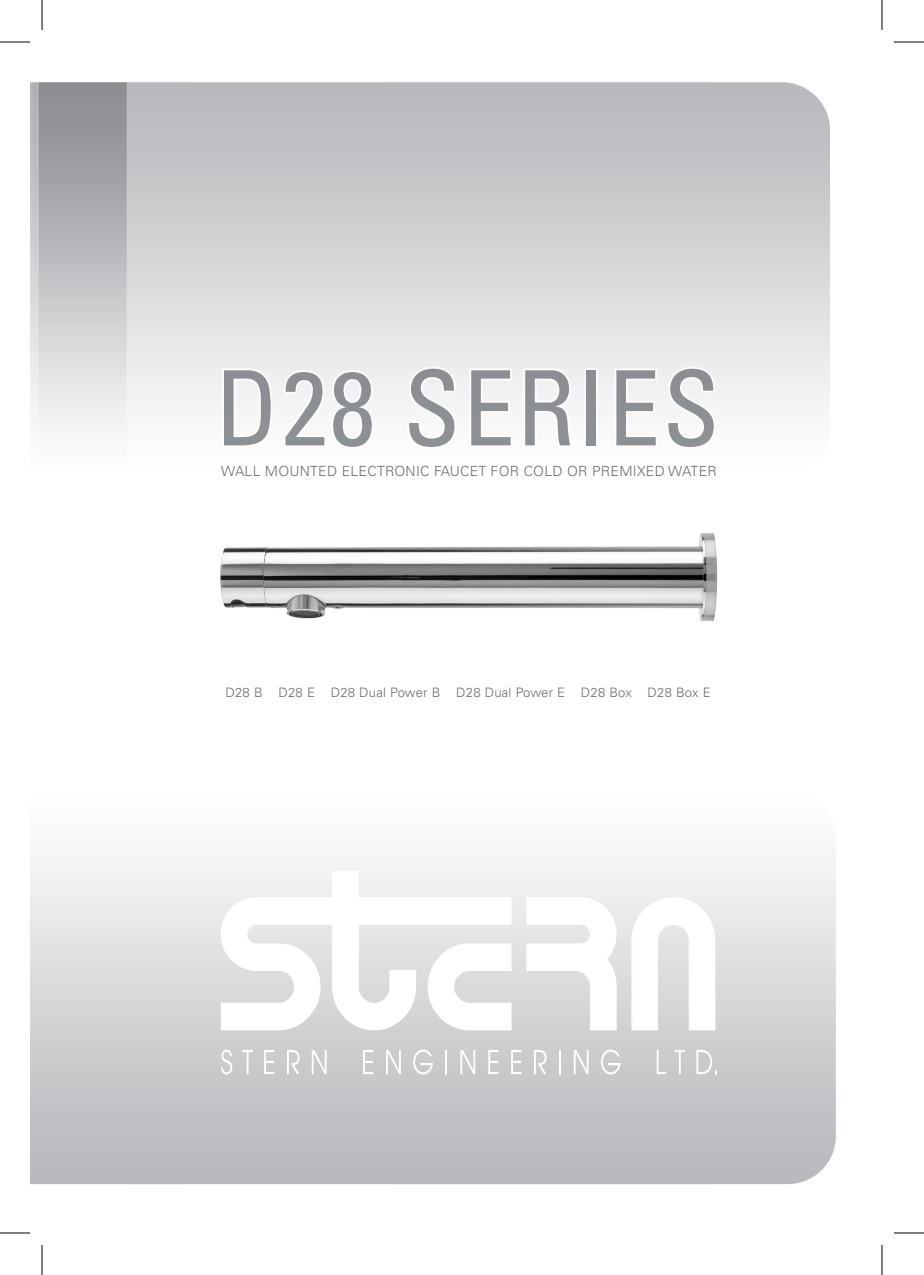
<style>
.page{position:relative;width:924px;height:1275px;background:#fff}
.page>*{position:absolute;margin:0;border:0;box-sizing:border-box;transform-origin:0 0}
.t1{font:condensed 104px "Univers";letter-spacing:.02em;color:#707377}
.t2{font:300 14px "Univers";letter-spacing:.02em;color:#6a6c6f}
.t3{font:300 13px "Univers";letter-spacing:.02em;color:#6a6c6f}
</style>
<div class="page">
<img style="left:220px;top:533px;width:498px;height:89px">
<svg style="left:221px;top:1049px;width:11px;height:25px"></svg>
<svg style="left:242px;top:1050px;width:11px;height:24px"></svg>
<svg style="left:264px;top:1050px;width:10px;height:24px"></svg>
<svg style="left:288px;top:1050px;width:11px;height:24px"></svg>
<svg style="left:311px;top:1050px;width:14px;height:24px"></svg>
<svg style="left:363px;top:1050px;width:10px;height:24px"></svg>
<svg style="left:387px;top:1050px;width:12px;height:24px"></svg>
<svg style="left:413px;top:1049px;width:20px;height:25px"></svg>
<svg style="left:460px;top:1050px;width:14px;height:24px"></svg>
<svg style="left:488px;top:1050px;width:10px;height:24px"></svg>
<svg style="left:511px;top:1050px;width:10px;height:24px"></svg>
<svg style="left:533px;top:1050px;width:13px;height:24px"></svg>
<svg style="left:573px;top:1050px;width:14px;height:24px"></svg>
<svg style="left:600px;top:1049px;width:20px;height:25px"></svg>
<svg style="left:656px;top:1050px;width:10px;height:24px"></svg>
<svg style="left:674px;top:1050px;width:10px;height:24px"></svg>
<svg style="left:696px;top:1050px;width:20px;height:24px"></svg>
<svg style="left:220px;top:870px;width:495px;height:160px"></svg>
<svg style="left:216px;top:365px;width:507px;height:85px"></svg>
<hr style="left:0;top:42px;width:30px;height:1px;background:#000">
<hr style="left:893px;top:42px;width:30px;height:1px;background:#000">
<hr style="left:0;top:1232px;width:30px;height:1px;background:#000">
<hr style="left:893px;top:1232px;width:30px;height:1px;background:#000">
<hr style="left:42px;top:0;width:1px;height:30px;background:#000">
<hr style="left:42px;top:1245px;width:1px;height:30px;background:#000">
<hr style="left:881px;top:0;width:1px;height:30px;background:#000">
<hr style="left:881px;top:1245px;width:1px;height:30px;background:#000">
<h1 class="t1" style="left:215px;top:342px;width:506px">D28 SERIES</h1>
<p class="t2" style="left:221px;top:463px;width:497px">WALL MOUNTED ELECTRONIC FAUCET FOR COLD OR PREMIXED WATER</p>
<p class="t3" style="left:225px;top:685px;width:486px">D28 B D28 E D28 Dual Power B D28 Dual Power E D28 Box D28 Box E</p>
</div>
